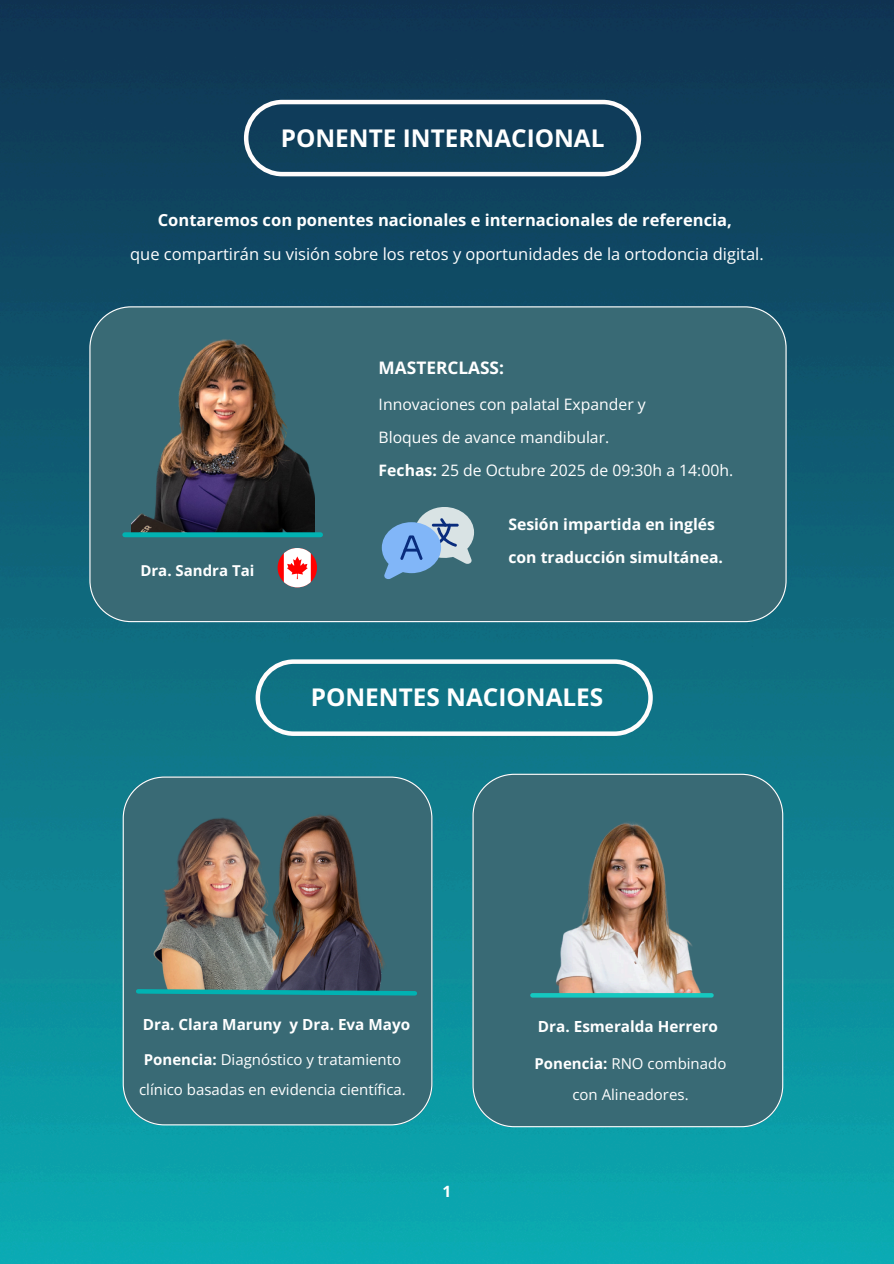
<style>
.page{position:relative;width:894px;height:1264px;background:#fff}
.page>*{position:absolute;margin:0;border:0;box-sizing:border-box;transform-origin:0 0}
.t1{font:700 24.3px "Open Sans";color:#fff}
.t2{font:700 17.25px "Open Sans";color:#fff}
.t3{font:16.5px "Open Sans";color:#fff}
.t4{font:700 16.5px "Open Sans";color:#fff}
.t5{font:15.75px "Open Sans";color:#fff}
.t6{font:700 15.75px/32.7px "Open Sans";color:#fff}
.t7{font:700 15.6px "Open Sans";color:#fff}
.t8{font:700 15.3px "Open Sans";color:#fff}
.t9{font:15px/30.5px "Open Sans";color:#fff;text-align:center}
.t10{font:700 15px "Open Sans";color:#fff}
.s1{font-weight:700}
</style>
<div class="page">
<img style="left:0;top:0;width:893px;height:1263px">
<div style="left:89px;top:306px;width:697px;height:316px;background:#396a75"></div>
<img style="left:131px;top:323px;width:183px;height:209px">
<div style="left:125px;top:532px;width:195px;height:5px;background:#01b2b2"></div>
<svg style="left:244px;top:100px;width:397px;height:76px;background:#2c556e"></svg>
<svg style="left:382px;top:507px;width:92px;height:72px;background:#789fbf"></svg>
<svg style="left:255px;top:659px;width:397px;height:77px;background:#2d8393"></svg>
<svg style="left:277px;top:548px;width:40px;height:39px"></svg>
<div style="left:123px;top:776px;width:309px;height:349px;background:#396a75"></div>
<img style="left:153px;top:807px;width:80px;height:179px">
<img style="left:233px;top:807px;width:163px;height:179px">
<svg style="left:134px;top:986px;width:285px;height:11px;background:#2f8388"></svg>
<div style="left:472px;top:773px;width:311px;height:354px;background:#396a75"></div>
<img style="left:542px;top:811px;width:164px;height:182px">
<svg style="left:532px;top:993px;width:179px;height:4px"></svg>
<p class="t1" style="left:280px;top:121px;width:325px">PONENTE INTERNACIONAL</p>
<p class="t4" style="left:158px;top:208px;width:575px">Contaremos con ponentes nacionales e internacionales de referencia,</p>
<p class="t3" style="left:130px;top:242px;width:635px">que compartirán su visión sobre los retos y oportunidades de la ortodoncia digital.</p>
<p class="t2" style="left:378px;top:355px;width:127px">MASTERCLASS:</p>
<p class="t10" style="left:140px;top:560px;width:115px">Dra. Sandra Tai</p>
<p class="t5" style="left:378px;top:393px;width:268px">Innovaciones con palatal Expander y</p>
<p class="t5" style="left:378px;top:426px;width:232px">Bloques de avance mandibular.</p>
<p class="t5" style="left:378px;top:459px;width:356px"><span class="s1">Fechas:</span> 25 de Octubre 2025 de 09:30h a 14:00h.</p>
<p class="t6" style="left:508px;top:507px;width:216px">Sesión impartida en inglés con traducción simultánea.</p>
<p class="t1" style="left:310px;top:680px;width:294px">PONENTES NACIONALES</p>
<p class="t8" style="left:143px;top:1013px;width:269px">Dra. Clara Maruny y Dra. Eva Mayo</p>
<p class="t9" style="left:139px;top:1043px;width:268px"><span class="s1">Ponencia:</span> Diagnóstico y tratamiento clínico basadas en evidencia científica.</p>
<p class="t7" style="left:442px;top:1180px;width:10px">1</p>
<p class="t8" style="left:538px;top:1015px;width:181px">Dra. Esmeralda Herrero</p>
<p class="t9" style="left:534px;top:1048px;width:193px"><span class="s1">Ponencia:</span> RNO combinado con Alineadores.</p>
</div>
